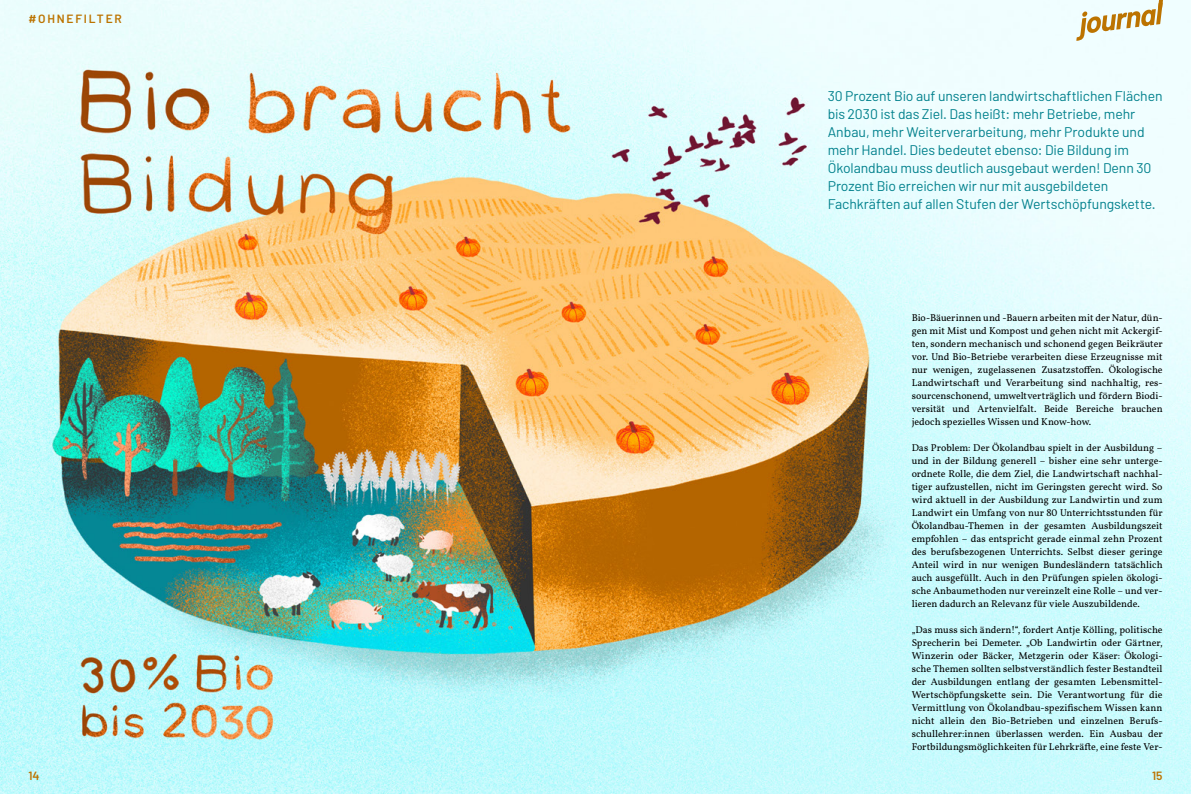
<style>
.page{position:relative;width:1191px;height:794px;background:#fff}
.page>*{position:absolute;margin:0;border:0;box-sizing:border-box;transform-origin:0 0}
.t1{font:14px/18px "Barlow";letter-spacing:-.01em;color:#00808c}
.t2{font:600 12px "Barlow";letter-spacing:.15em;color:#bc7300}
.t3{font:10px/13px "Demeter Vollkorn";color:#000;text-align:justify}
</style>
<div class="page">
<img style="left:0;top:0;width:1191px;height:794px">
<svg style="left:1076px;top:0;width:88px;height:41px"></svg>
<p class="t2" style="left:28px;top:11px;width:95px">#OHNEFILTER</p>
<p class="t1" style="left:827px;top:87px;width:336px">30 Prozent Bio auf unseren landwirtschaftlichen Flächen bis 2030 ist das Ziel. Das heißt: mehr Betriebe, mehr Anbau, mehr Weiterverarbeitung, mehr Produkte und mehr Handel. Dies bedeutet ebenso: Die Bildung im Ökolandbau muss deutlich ausgebaut werden! Denn 30<br>Prozent Bio erreichen wir nur mit ausgebildeten Fachkräften auf allen Stufen der Wertschöpfungskette.</p>
<p class="t3" style="left:911px;top:311px;width:252px">Bio-Bäuerinnen und -Bauern arbeiten mit der Natur, dün&shy;gen mit Mist und Kompost und gehen nicht mit Ackergif&shy;ten, sondern mechanisch und schonend gegen Beikräuter vor. Und Bio-Betriebe verarbeiten diese Erzeugnisse mit nur wenigen, zugelassenen Zusatzstoffen. Ökologische Landwirtschaft und Verarbeitung sind nachhaltig, res&shy;sourcenschonend, umweltverträglich und fördern Biodi&shy;versität und Artenvielfalt. Beide Bereiche brauchen jedoch spezielles Wissen und Know-how.</p>
<p class="t3" style="left:911px;top:441px;width:252px">Das Problem: Der Ökolandbau spielt in der Ausbildung – und in der Bildung generell – bisher eine sehr unterge&shy;ordnete Rolle, die dem Ziel, die Landwirtschaft nachhal&shy;tiger aufzustellen, nicht im Geringsten gerecht wird. So wird aktuell in der Ausbildung zur Landwirtin und zum Landwirt ein Umfang von nur 80 Unterrichtsstunden für Ökolandbau-Themen in der gesamten Ausbildungszeit empfohlen – das entspricht gerade einmal zehn Prozent des berufsbezogenen Unterrichts. Selbst dieser geringe Anteil wird in nur wenigen Bundesländern tatsächlich auch ausgefüllt. Auch in den Prüfungen spielen ökologi&shy;sche Anbaumethoden nur vereinzelt eine Rolle – und ver&shy;lieren dadurch an Relevanz für viele Auszubildende.</p>
<p class="t3" style="left:911px;top:623px;width:252px">„Das muss sich ändern!“, fordert Antje Kölling, politische Sprecherin bei Demeter. „Ob Landwirtin oder Gärtner, Winzerin oder Bäcker, Metzgerin oder Käser: Ökologi&shy;sche Themen sollten selbstverständlich fester Bestandteil der Ausbildungen entlang der gesamten Lebensmittel-Wertschöpfungskette sein. Die Verantwortung für die Vermittlung von Ökolandbau-spezifischem Wissen kann nicht allein den Bio-Betrieben und einzelnen Berufs&shy;schullehrer:innen überlassen werden. Ein Ausbau der Fortbildungsmöglichkeiten für Lehrkräfte, eine feste Ver-</p>
<p class="t2" style="left:28px;top:768px;width:13px">14</p>
<p class="t2" style="left:1152px;top:768px;width:12px">15</p>
</div>
